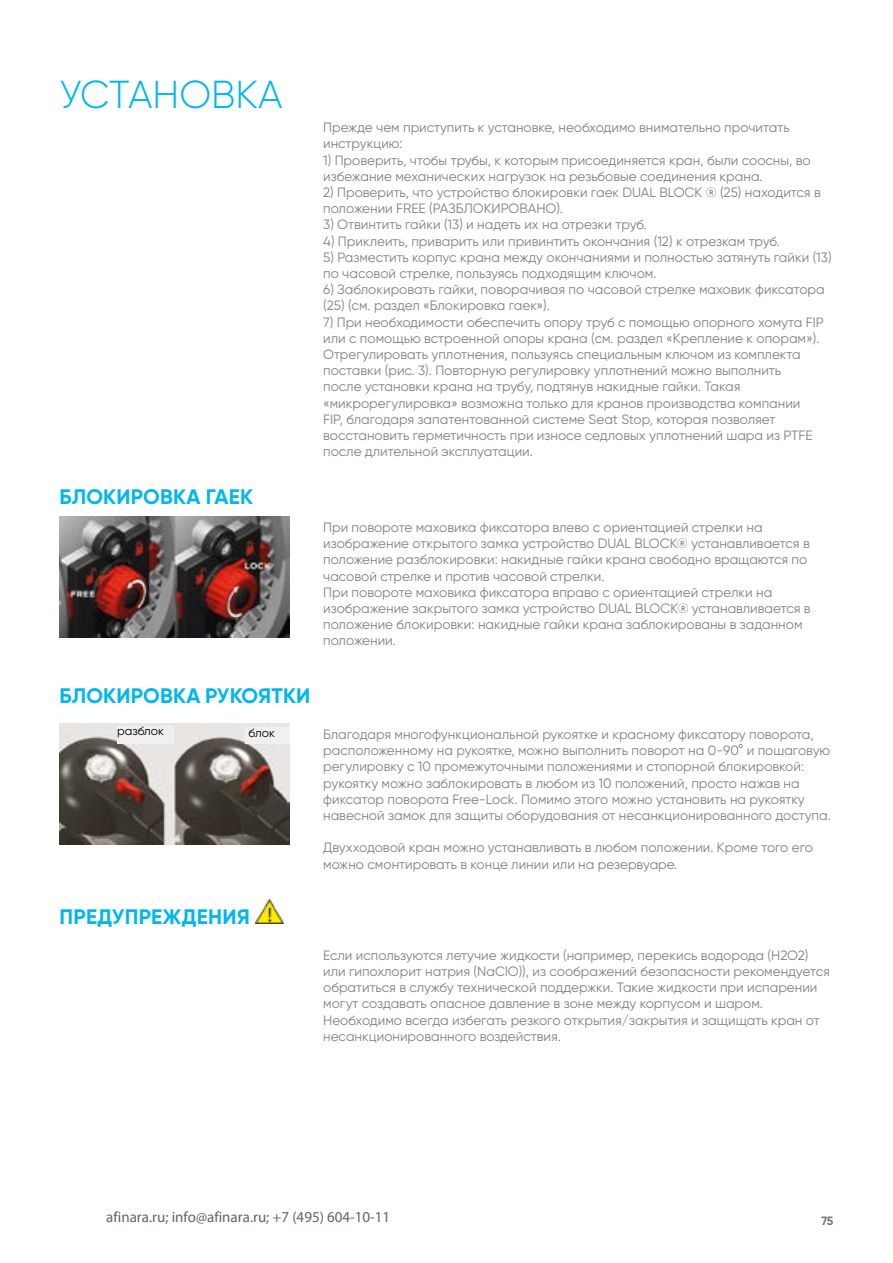
<style>
.page{position:relative;width:893px;height:1263px;background:#fff}
.page>*{position:absolute;margin:0;border:0;box-sizing:border-box;transform-origin:0 0}
.t1{font:300 39px "Gilroy";color:#00b6ed}
.t2{font:700 21px "Gilroy";letter-spacing:.01em;color:#00b6ed}
.t3{font:15px "Myriad Pro";color:#666161}
.t4{font:13.5px/16.2px "Gilroy";color:#818181}
.t5{font:12px "Gilroy";color:#000}
.t6{font:700 12px "Gilroy";color:#7a7674}
</style>
<div class="page">
<img style="left:60px;top:517px;width:229px;height:120px">
<img style="left:60px;top:724px;width:229px;height:120px">
<img style="left:255px;top:899px;width:29px;height:24px">
<div style="left:246px;top:727px;width:44px;height:16px;background:#f0f0f0"></div>
<div style="left:117px;top:725px;width:56px;height:18px;background:#f0f0f0"></div>
<h1 class="t1" style="left:60px;top:71px;width:225px">УСТАНОВКА</h1>
<h2 class="t2" style="left:60px;top:484px;width:195px">БЛОКИРОВКА ГАЕК</h2>
<p class="t4" style="left:323px;top:119px;width:468px">Прежде чем приступить к установке, необходимо внимательно прочитать инструкцию:</p>
<p class="t4" style="left:323px;top:152px;width:489px">1) Проверить, чтобы трубы, к которым присоединяется кран, были соосны, во избежание механических нагрузок на резьбовые соединения крана.</p>
<p class="t4" style="left:323px;top:184px;width:499px">2) Проверить, что устройство блокировки гаек DUAL BLOCK ® (25) находится в положении FREE (РАЗБЛОКИРОВАНО).</p>
<p class="t4" style="left:323px;top:216px;width:325px">3) Отвинтить гайки (13) и надеть их на отрезки труб.</p>
<p class="t4" style="left:323px;top:233px;width:458px">4) Приклеить, приварить или привинтить окончания (12) к отрезкам труб.</p>
<p class="t4" style="left:323px;top:249px;width:510px">5) Разместить корпус крана между окончаниями и полностью затянуть гайки (13) по часовой стрелке, пользуясь подходящим ключом.</p>
<p class="t4" style="left:323px;top:281px;width:503px">6) Заблокировать гайки, поворачивая по часовой стрелке маховик фиксатора (25) (см. раздел «Блокировка гаек»).</p>
<p class="t4" style="left:323px;top:314px;width:502px">7) При необходимости обеспечить опору труб с помощью опорного хомута FIP или с помощью встроенной опоры крана (см. раздел «Крепление к опорам»).<br>Отрегулировать уплотнения, пользуясь специальным ключом из комплекта поставки (рис. 3). Повторную регулировку уплотнений можно выполнить<br>после установки крана на трубу, подтянув накидные гайки. Такая «микрорегулировка» возможна только для кранов производства компании<br>FIP, благодаря запатентованной системе Seat Stop, которая позволяет восстановить герметичность при износе седловых уплотнений шара из PTFE после длительной эксплуатации.</p>
<p class="t4" style="left:323px;top:519px;width:489px">При повороте маховика фиксатора влево с ориентацией стрелки на изображение открытого замка устройство DUAL BLOCK® устанавливается в положение разблокировки: накидные гайки крана свободно вращаются по часовой стрелке и против часовой стрелки.<br>При повороте маховика фиксатора вправо с ориентацией стрелки на изображение закрытого замка устройство DUAL BLOCK® устанавливается в положение блокировки: накидные гайки крана заблокированы в заданном положении.</p>
<h2 class="t2" style="left:60px;top:682px;width:252px">БЛОКИРОВКА РУКОЯТКИ</h2>
<p class="t5" style="left:117px;top:724px;width:48px">разблок</p>
<p class="t5" style="left:249px;top:725px;width:28px">блок</p>
<p class="t4" style="left:323px;top:726px;width:509px">Благодаря многофункциональной рукоятке и красному фиксатору поворота, расположенному на рукоятке, можно выполнить поворот на 0-90° и пошаговую регулировку с 10 промежуточными положениями и стопорной блокировкой: рукоятку можно заблокировать в любом из 10 положений, просто нажав на фиксатор поворота Free-Lock. Помимо этого можно установить на рукоятку навесной замок для защиты оборудования от несанкционированного доступа.</p>
<p class="t4" style="left:323px;top:839px;width:491px">Двухходовой кран можно устанавливать в любом положении. Кроме того его можно смонтировать в конце линии или на резервуаре.</p>
<h2 class="t2" style="left:60px;top:903px;width:192px">ПРЕДУПРЕЖДЕНИЯ</h2>
<p class="t4" style="left:323px;top:947px;width:508px">Если используются летучие жидкости (например, перекись водорода (H2O2) или гипохлорит натрия (NaClO)), из соображений безопасности рекомендуется обратиться в службу технической поддержки. Такие жидкости при испарении могут создавать опасное давление в зоне между корпусом и шаром.<br>Необходимо всегда избегать резкого открытия/закрытия и защищать кран от несанкционированного воздействия.</p>
<p class="t3" style="left:106px;top:1207px;width:285px">afinara.ru; info@afinara.ru; +7 (495) 604-10-11</p>
<p class="t6" style="left:821px;top:1213px;width:14px">75</p>
</div>
